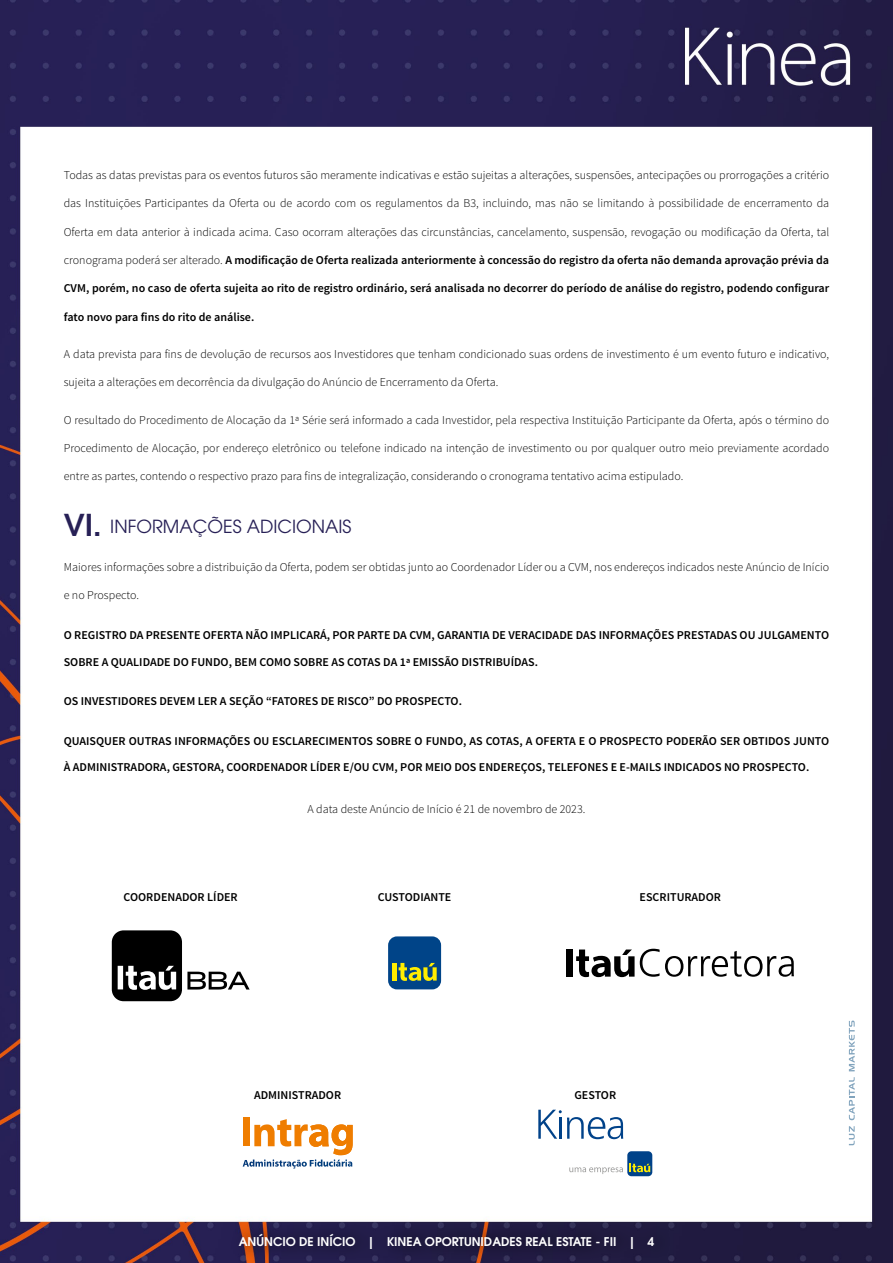
<style>
.page{position:relative;width:893px;height:1263px;background:#fff}
.page>*{position:absolute;margin:0;border:0;box-sizing:border-box;transform-origin:0 0}
.t1{font:18px "ITC Avant Garde Pro";color:#272056}
.t2{font:300 12px "Source Sans Pro";color:#000}
.t3{font:600 12px "Source Sans Pro";color:#000}
.t4{font:600 12px "ITC Avant Garde Pro";color:#fff}
.s1{font-weight:300}
.s2{font-weight:600;font-size:30px}
</style>
<div class="page">
<img style="left:0;top:0;width:893px;height:1263px">
<div style="left:230px;top:1222px;width:441px;height:40px;background:#000;opacity:.75"></div>
<svg style="left:112px;top:930px;width:138px;height:71px"></svg>
<div style="left:388px;top:936px;width:53px;height:53px;background:#048;border-radius:9px"></div>
<svg style="left:399px;top:963px;width:38px;height:18px"></svg>
<div style="left:392px;top:963px;width:5px;height:17px;background:#ffed00"></div>
<div style="left:567px;top:949px;width:6px;height:28px;background:#000"></div>
<svg style="left:576px;top:949px;width:218px;height:28px"></svg>
<div style="left:243px;top:1117px;width:7px;height:29px;background:#ef7d00"></div>
<svg style="left:243px;top:1119px;width:110px;height:49px"></svg>
<svg style="left:538px;top:1110px;width:85px;height:29px"></svg>
<div style="left:627px;top:1151px;width:25px;height:25px;background:#004289;border-radius:4px"></div>
<svg style="left:629px;top:1164px;width:21px;height:8px"></svg>
<svg style="left:569px;top:1167px;width:54px;height:7px"></svg>
<svg style="left:849px;top:1126px;width:6px;height:19px"></svg>
<svg style="left:849px;top:1077px;width:6px;height:43px"></svg>
<svg style="left:849px;top:1020px;width:6px;height:51px"></svg>
<p class="t2" style="left:64px;top:168px;width:767px">Todas as datas previstas para os eventos futuros são meramente indicativas e estão sujeitas a alterações, suspensões, antecipações ou prorrogações a critério</p>
<p class="t2" style="left:64px;top:196px;width:767px">das Instituições Participantes da Oferta ou de acordo com os regulamentos da B3, incluindo, mas não se limitando à possibilidade de encerramento da</p>
<p class="t2" style="left:64px;top:224px;width:767px">Oferta em data anterior à indicada acima. Caso ocorram alterações das circunstâncias, cancelamento, suspensão, revogação ou modificação da Oferta, tal</p>
<p class="t3" style="left:64px;top:252px;width:767px"><span class="s1">cronograma poderá ser alterado.</span> A modificação de Oferta realizada anteriormente à concessão do registro da oferta não demanda aprovação prévia da</p>
<p class="t3" style="left:64px;top:281px;width:767px">CVM, porém, no caso de oferta sujeita ao rito de registro ordinário, será analisada no decorrer do período de análise do registro, podendo configurar</p>
<p class="t3" style="left:64px;top:309px;width:192px">fato novo para fins do rito de análise.</p>
<p class="t2" style="left:64px;top:347px;width:767px">A data prevista para fins de devolução de recursos aos Investidores que tenham condicionado suas ordens de investimento é um evento futuro e indicativo,</p>
<p class="t2" style="left:64px;top:375px;width:436px">sujeita a alterações em decorrência da divulgação do Anúncio de Encerramento da Oferta.</p>
<p class="t2" style="left:64px;top:412px;width:767px">O resultado do Procedimento de Alocação da 1ª Série será informado a cada Investidor, pela respectiva Instituição Participante da Oferta, após o término do</p>
<p class="t2" style="left:64px;top:441px;width:767px">Procedimento de Alocação, por endereço eletrônico ou telefone indicado na intenção de investimento ou por qualquer outro meio previamente acordado</p>
<p class="t2" style="left:64px;top:469px;width:621px">entre as partes, contendo o respectivo prazo para fins de integralização, considerando o cronograma tentativo acima estipulado.</p>
<h1 class="t1" style="left:64px;top:516px;width:289px"><span class="s2">VI.</span> INFORMAÇÕES ADICIONAIS</h1>
<p class="t2" style="left:64px;top:559px;width:767px">Maiores informações sobre a distribuição da Oferta, podem ser obtidas junto ao Coordenador Líder ou a CVM, nos endereços indicados neste Anúncio de Início</p>
<p class="t2" style="left:64px;top:588px;width:77px">e no Prospecto.</p>
<p class="t3" style="left:64px;top:627px;width:767px">O REGISTRO DA PRESENTE OFERTA NÃO IMPLICARÁ, POR PARTE DA CVM, GARANTIA DE VERACIDADE DAS INFORMAÇÕES PRESTADAS OU JULGAMENTO</p>
<p class="t3" style="left:64px;top:654px;width:476px">SOBRE A QUALIDADE DO FUNDO, BEM COMO SOBRE AS COTAS DA 1ª EMISSÃO DISTRIBUÍDAS.</p>
<p class="t3" style="left:64px;top:693px;width:400px">OS INVESTIDORES DEVEM LER A SEÇÃO “FATORES DE RISCO” DO PROSPECTO.</p>
<p class="t3" style="left:64px;top:733px;width:767px">QUAISQUER OUTRAS INFORMAÇÕES OU ESCLARECIMENTOS SOBRE O FUNDO, AS COTAS, A OFERTA E O PROSPECTO PODERÃO SER OBTIDOS JUNTO</p>
<p class="t3" style="left:64px;top:760px;width:747px">À ADMINISTRADORA, GESTORA, COORDENADOR LÍDER E/OU CVM, POR MEIO DOS ENDEREÇOS, TELEFONES E E-MAILS INDICADOS NO PROSPECTO.</p>
<p class="t2" style="left:308px;top:801px;width:279px">A data deste Anúncio de Início é 21 de novembro de 2023.</p>
<p class="t3" style="left:124px;top:889px;width:116px">COORDENADOR LÍDER</p>
<p class="t3" style="left:378px;top:889px;width:75px">CUSTODIANTE</p>
<p class="t3" style="left:640px;top:889px;width:83px">ESCRITURADOR</p>
<p class="t3" style="left:254px;top:1087px;width:89px">ADMINISTRADOR</p>
<p class="t3" style="left:574px;top:1087px;width:43px">GESTOR</p>
<p class="t4" style="left:239px;top:1234px;width:417px">ANÚNCIO DE INÍCIO | KINEA OPORTUNIDADES REAL ESTATE - FII | 4</p>
</div>
